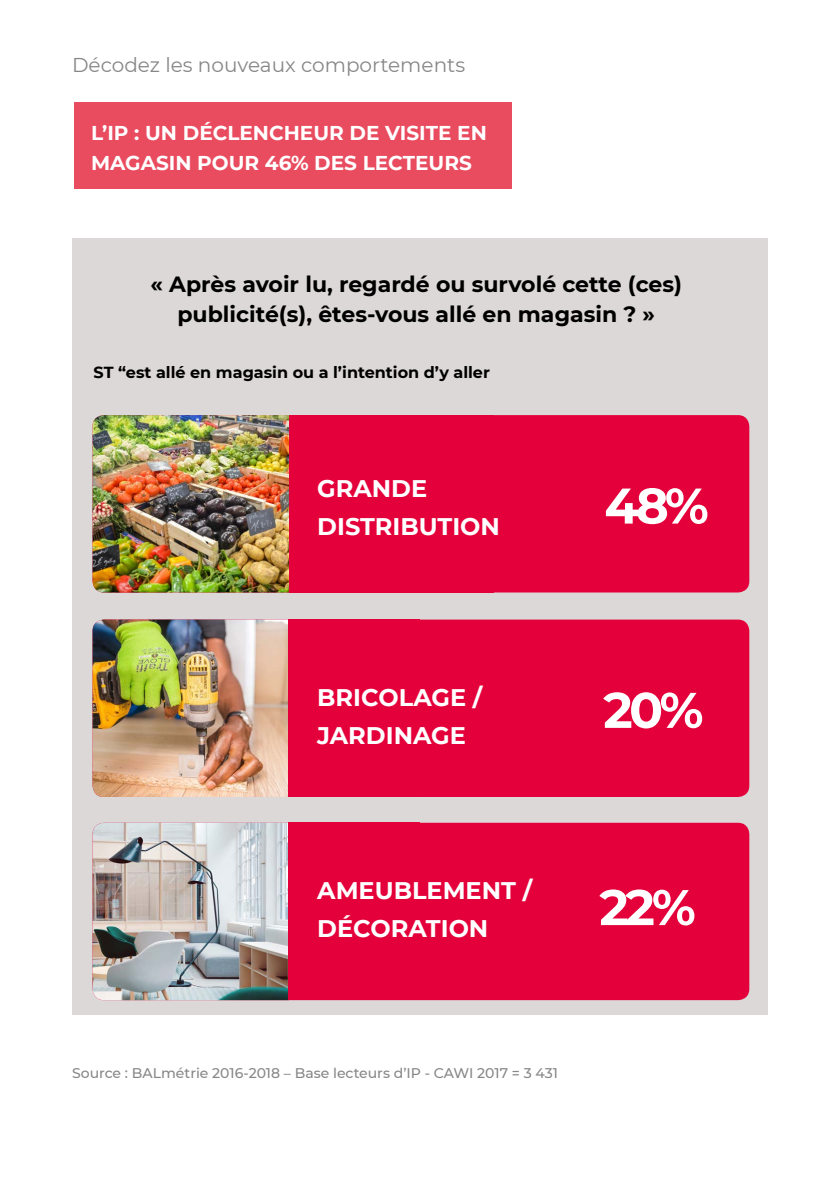
<style>
.page{position:relative;width:840px;height:1191px;background:#fff}
.page>*{position:absolute;margin:0;border:0;box-sizing:border-box;transform-origin:0 0}
.t1{font:700 50px "Montserrat";color:#fff}
.t2{font:700 24px/38px "Montserrat";color:#fff}
.t3{font:700 22px/30px "Montserrat";color:#000;text-align:center}
.t4{font:700 20px/30px "Montserrat";color:#fff}
.t5{font:20px "Montserrat";color:#878787}
.t6{font:700 16px "Montserrat";color:#000}
.t7{font:500 14px "Montserrat";color:#878787}
</style>
<div class="page">
<div style="left:72px;top:238px;width:695px;height:776px;background:#dcd8d7"></div>
<div style="left:92px;top:415px;width:656px;height:177px;background:#e4003a;border-radius:11px"></div>
<img style="left:92px;top:415px;width:197px;height:177px">
<div style="left:92px;top:619px;width:656px;height:178px;background:#e4003a;border-radius:11px"></div>
<img style="left:92px;top:619px;width:196px;height:178px">
<div style="left:92px;top:822px;width:656px;height:178px;background:#e4003a;border-radius:11px"></div>
<img style="left:92px;top:822px;width:196px;height:178px">
<div style="left:74px;top:102px;width:437px;height:87px;background:#e94b5f"></div>
<p class="t5" style="left:72px;top:51px;width:394px">Décodez les nouveaux comportements</p>
<p class="t4" style="left:91px;top:117px;width:397px">L’IP : UN DÉCLENCHEUR DE VISITE EN<br>MAGASIN POUR 46% DES LECTEURS</p>
<p class="t3" style="left:150px;top:268px;width:533px">« Après avoir lu, regardé ou survolé cette (ces) publicité(s), êtes-vous allé en magasin ? »</p>
<p class="t6" style="left:94px;top:360px;width:397px">ST “est allé en magasin ou a l’intention d’y aller</p>
<p class="t2" style="left:317px;top:468px;width:184px">GRANDE<br>DISTRIBUTION</p>
<h1 class="t1" style="left:604px;top:470px;width:106px">48%</h1>
<p class="t2" style="left:317px;top:677px;width:166px">BRICOLAGE /<br>JARDINAGE</p>
<h1 class="t1" style="left:603px;top:674px;width:102px">20%</h1>
<p class="t2" style="left:317px;top:870px;width:216px">AMEUBLEMENT /<br>DÉCORATION</p>
<h1 class="t1" style="left:599px;top:871px;width:98px">22%</h1>
<p class="t7" style="left:72px;top:1063px;width:487px">Source : BALmétrie 2016-2018 – Base lecteurs d’IP - CAWI 2017 = 3 431</p>
</div>
